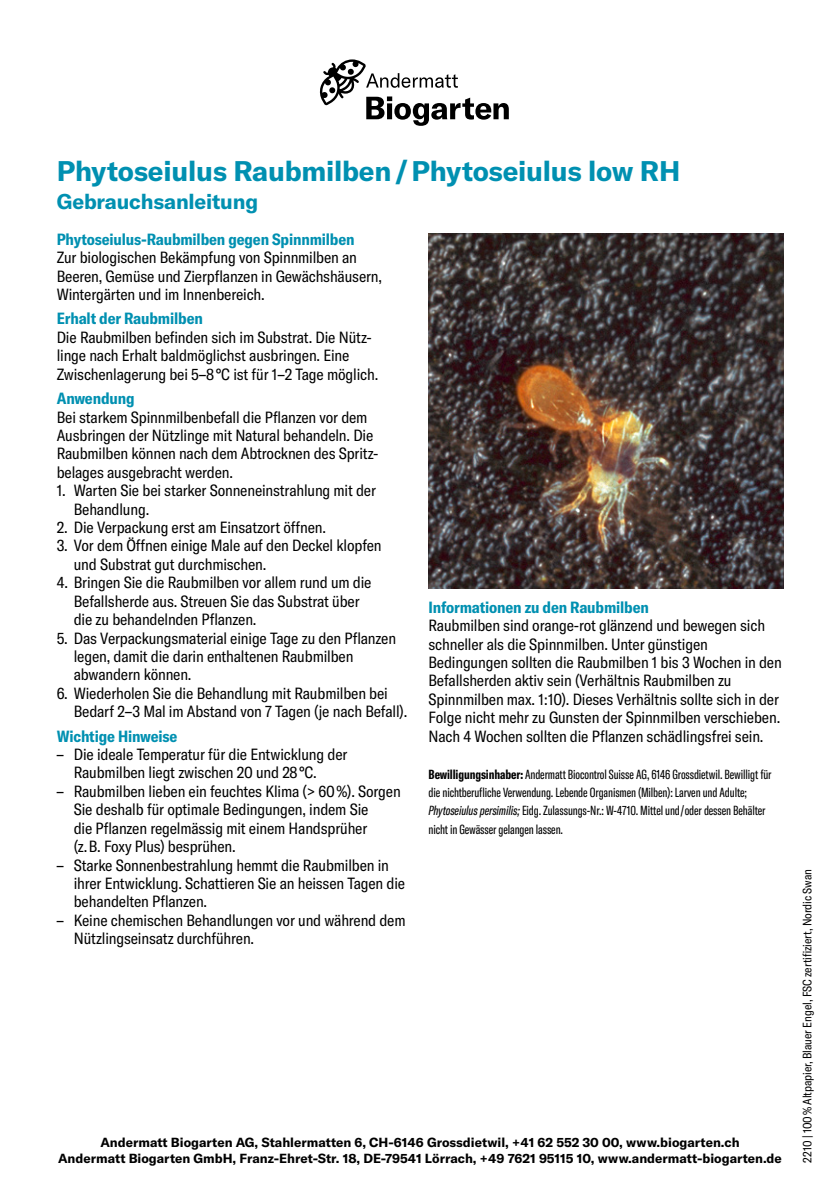
<style>
.page{position:relative;width:840px;height:1191px;background:#fff}
.page>*{position:absolute;margin:0;border:0;box-sizing:border-box;transform-origin:0 0}
.t1{font:700 28px "GT America LCG";letter-spacing:-.01em;color:#0090b1}
.t2{font:700 21px "GT America LCG";letter-spacing:-.01em;color:#0090b1}
.t3{font:condensed 16px/18.4px "GT America LCG";letter-spacing:-.01em;color:#000}
.t4{font:700 condensed 16px "GT America LCG";letter-spacing:-.01em;color:#0090b1}
.t5{font:13px/18.4px "GT America LCG Cm Rg";letter-spacing:-.01em;color:#000}
.t6{font:700 13px/16px "GT America LCG";color:#000;text-align:center}
.t7{font:condensed 12px "GT America LCG";letter-spacing:-.01em;color:#000}
.s1{font-family:"GT America LCG Cm Bd"}
.s2{font-family:"GT America LCG Cm Rg It"}
</style>
<div class="page">
<svg style="left:319px;top:59px;width:189px;height:67px"></svg>
<img style="left:428px;top:234px;width:354px;height:354px">
<h1 class="t1" style="left:57px;top:150px;width:624px">Phytoseiulus Raubmilben / Phytoseiulus low RH</h1>
<h2 class="t2" style="left:57px;top:185px;width:203px">Gebrauchsanleitung</h2>
<p class="t4" style="left:57px;top:227px;width:299px">Phytoseiulus-Raubmilben gegen Spinnmilben</p>
<p class="t3" style="left:57px;top:247px;width:326px">Zur biologischen Bekämpfung von Spinnmilben an<br>Beeren, Gemüse und Zierpflanzen in Gewächshäusern,<br>Wintergärten und im Innenbereich.</p>
<p class="t4" style="left:57px;top:307px;width:147px">Erhalt der Raubmilben</p>
<p class="t3" style="left:57px;top:327px;width:323px">Die Raubmilben befinden sich im Substrat. Die Nütz&shy;linge nach Erhalt baldmöglichst ausbringen. Eine<br>Zwischenlagerung bei 5 – 8 °C ist für 1 – 2 Tage möglich.</p>
<p class="t4" style="left:57px;top:386px;width:79px">Anwendung</p>
<p class="t3" style="left:57px;top:407px;width:323px">Bei starkem Spinnmilbenbefall die Pflanzen vor dem Ausbringen der Nützlinge mit Natural behandeln. Die Raubmilben können nach dem Abtrocknen des Spritz&shy;belages ausgebracht werden.</p>
<p class="t3" style="left:74px;top:480px;width:303px;text-indent:-17px">1. Warten Sie bei starker Sonneneinstrahlung mit der<br>Behandlung.</p>
<p class="t3" style="left:57px;top:517px;width:271px">2. Die Verpackung erst am Einsatzort öffnen.</p>
<p class="t3" style="left:74px;top:535px;width:309px;text-indent:-17px">3. Vor dem Öffnen einige Male auf den Deckel klopfen und Substrat gut durchmischen.</p>
<p class="t3" style="left:74px;top:572px;width:299px;text-indent:-17px">4. Bringen Sie die Raubmilben vor allem rund um die<br>Befallsherde aus. Streuen Sie das Substrat über die zu behandelnden Pflanzen.</p>
<p class="t3" style="left:74px;top:627px;width:323px;text-indent:-17px">5. Das Verpackungsmaterial einige Tage zu den Pflanzen legen, damit die darin enthaltenen Raubmilben abwandern können.</p>
<p class="t3" style="left:74px;top:683px;width:335px;text-indent:-17px">6. Wiederholen Sie die Behandlung mit Raubmilben bei<br>Bedarf 2 – 3 Mal im Abstand von 7 Tagen (je nach Befall).</p>
<p class="t4" style="left:57px;top:724px;width:122px">Wichtige Hinweise</p>
<p class="t3" style="left:74px;top:744px;width:275px;text-indent:-17px">– Die ideale Temperatur für die Entwicklung der<br>Raubmilben liegt zwischen 20 und 28 °C.</p>
<p class="t3" style="left:74px;top:781px;width:328px;text-indent:-17px">– Raubmilben lieben ein feuchtes Klima (&gt; 60 %). Sorgen Sie deshalb für optimale Bedingungen, indem Sie<br>die Pflanzen regelmässig mit einem Handsprüher<br>(z. B. Foxy Plus) besprühen.</p>
<p class="t3" style="left:74px;top:854px;width:333px;text-indent:-17px">– Starke Sonnenbestrahlung hemmt die Raubmilben in ihrer Entwicklung. Schattieren Sie an heissen Tagen die behandelten Pflanzen.</p>
<p class="t3" style="left:74px;top:910px;width:333px;text-indent:-17px">– Keine chemischen Behandlungen vor und während dem<br>Nützlingseinsatz durchführen.</p>
<p class="t4" style="left:428px;top:595px;width:222px">Informationen zu den Raubmilben</p>
<p class="t3" style="left:428px;top:615px;width:354px">Raubmilben sind orange-rot glänzend und bewegen sich schneller als die Spinnmilben. Unter günstigen Bedingungen sollten die Raubmilben 1 bis 3 Wochen in den Befallsherden aktiv sein (Verhältnis Raubmilben zu Spinnmilben max. 1 : 10). Dieses Verhältnis sollte sich in der Folge nicht mehr zu Gunsten der Spinnmilben verschieben.<br>Nach 4 Wochen sollten die Pflanzen schädlingsfrei sein.</p>
<p class="t5" style="left:428px;top:764px;width:344px"><span class="s1">Bewilligungsinhaber:</span> Andermatt Biocontrol Suisse AG, 6146 Grossdietwil. Bewilligt für die nichtberufliche Verwendung. Lebende Organismen (Milben): Larven und Adulte; <span class="s2">Phytoseiulus persimilis;</span> Eidg. Zulassungs-Nr.: W-4710. Mittel und / oder dessen Behälter nicht in Gewässer gelangen lassen.</p>
<p class="t6" style="left:58px;top:1133px;width:725px">Andermatt Biogarten AG, Stahlermatten 6, CH-6146 Grossdietwil, +41 62 552 30 00, www.biogarten.ch<br>Andermatt Biogarten GmbH, Franz-Ehret-Str. 18, DE-79541 Lörrach, +49 7621 95115 10, www.andermatt-biogarten.de</p>
<p class="t7" style="left:798px;top:1162px;width:295px;rotate:-90deg">2210 | 100 % Altpapier, Blauer Engel, FSC zertifiziert, Nordic Swan</p>
</div>
